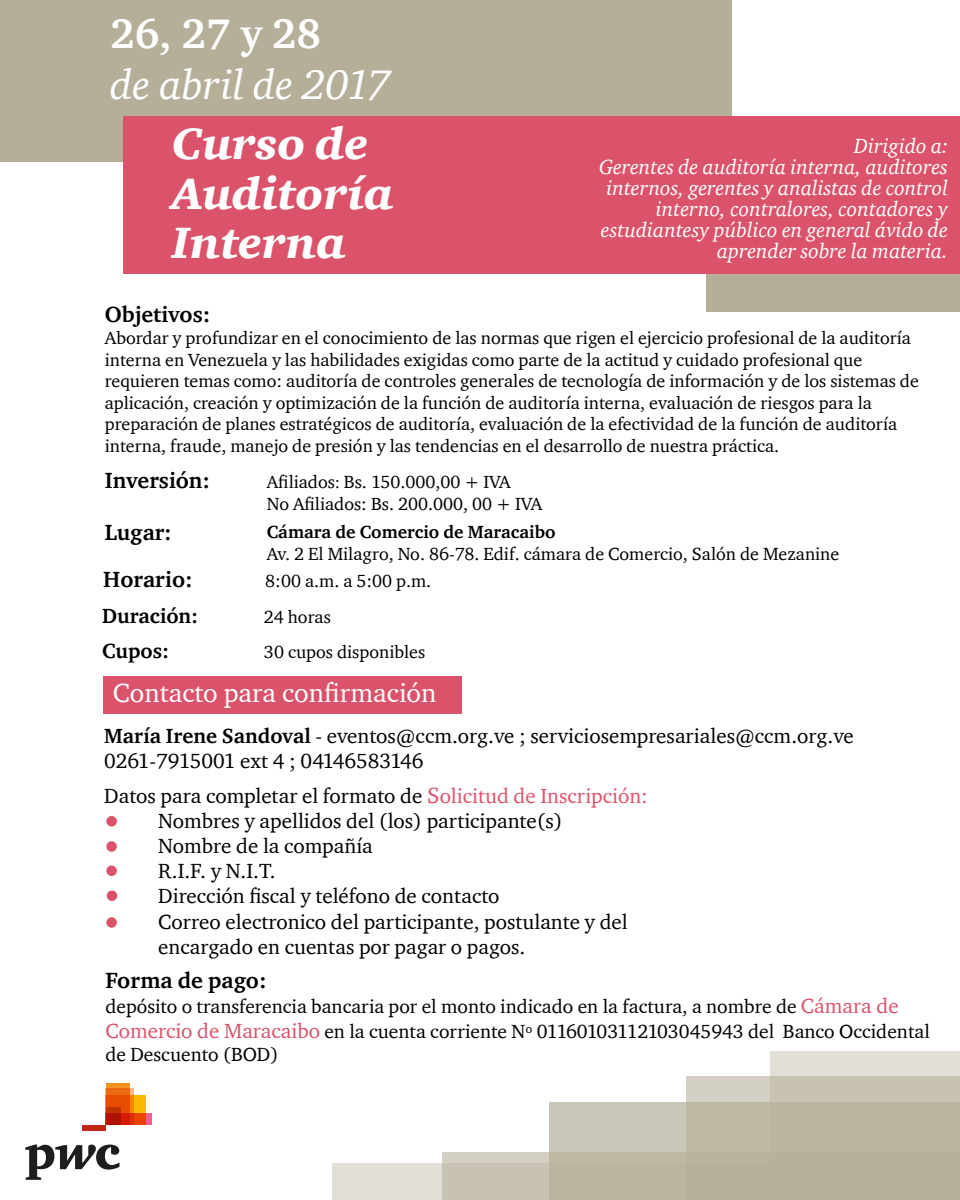
<style>
.page{position:relative;width:960px;height:1200px;background:#fff}
.page>*{position:absolute;margin:0;border:0;box-sizing:border-box;transform-origin:0 0}
.t1{font:italic 900 45px/49.5px "ITC Charter Com";color:#fff}
.t2{font:italic 42.3px "ITC Charter Com";color:#fff}
.t3{font:700 42.3px "ITC Charter Com";color:#fff}
.t4{font:27px "ITC Charter Com";color:#fff}
.t5{font:700 22.5px "ITC Charter Com";color:#000}
.t6{font:21px/25.2px "ITC Charter Com";color:#000}
.t7{font:italic 21px/21px "ITC Charter Com";color:#fff;text-align:right}
.t8{font:700 21px "ITC Charter Com";color:#000}
.t9{font:19.5px/25.2px "ITC Charter Com";color:#000}
.t10{font:18px/21.6px "ITC Charter Com";color:#000}
.t11{font:700 18px "ITC Charter Com";color:#000}
.s1{font-size:16.5px}
.s2{font-weight:700}
.s3{font-size:22.5px;color:#db536a}
.s4{color:#db536a}
.s5{font-size:21px;color:#db536a}
</style>
<div class="page">
<div style="left:707px;top:240px;width:253px;height:72px;background:#b5ae99"></div>
<div style="left:0;top:0;width:732px;height:161px;background:#b5ae99"></div>
<div style="left:123px;top:116px;width:837px;height:158px;background:#db536a"></div>
<div style="left:770px;top:1051px;width:190px;height:149px;background:#e2dfd6"></div>
<div style="left:686px;top:1076px;width:274px;height:124px;background:linear-gradient(to right,#d2cec1,#c3beab)"></div>
<div style="left:332px;top:1163px;width:628px;height:37px;background:#e2dfd6"></div>
<div style="left:443px;top:1152px;width:517px;height:48px;background:linear-gradient(to bottom,#d0cbbd,#c4beac)"></div>
<svg style="left:550px;top:1102px;width:410px;height:98px;background:#bcb6a3"></svg>
<svg style="left:25px;top:1145px;width:95px;height:35px"></svg>
<div style="left:106px;top:1113px;width:46px;height:12px;background:#eb5e98"></div>
<svg style="left:129px;top:1088px;width:5px;height:7px"></svg>
<svg style="left:106px;top:1084px;width:23px;height:11px"></svg>
<svg style="left:106px;top:1095px;width:40px;height:30px"></svg>
<svg style="left:106px;top:1107px;width:15px;height:18px"></svg>
<div style="left:82px;top:1125px;width:24px;height:6px;background:#c22417"></div>
<div style="left:103px;top:676px;width:359px;height:38px;background:#db536a"></div>
<div style="left:106px;top:816px;width:11px;height:10px;background:#db536a;border-radius:50%"></div>
<div style="left:106px;top:841px;width:11px;height:11px;background:#db536a;border-radius:50%"></div>
<div style="left:106px;top:866px;width:11px;height:10px;background:#db536a;border-radius:50%"></div>
<div style="left:107px;top:891px;width:10px;height:10px;background:#db536a;border-radius:50%"></div>
<div style="left:106px;top:917px;width:11px;height:11px;background:#db536a;border-radius:50%"></div>
<h2 class="t3" style="left:110px;top:7px;width:212px">26, 27 y 28</h2>
<h2 class="t2" style="left:110px;top:59px;width:282px">de abril de 2017</h2>
<h1 class="t1" style="left:172px;top:118px;width:223px">Curso de<br>Auditoría<br>Interna</h1>
<p class="t7" style="left:599px;top:135px;width:350px">Dirigido a:<br>Gerentes de auditoría interna, auditores internos, gerentes y analistas de control interno, contralores, contadores y estudiantesy público en general ávido de aprender sobre la materia.</p>
<p class="t5" style="left:105px;top:301px;width:107px">Objetivos:</p>
<p class="t10" style="left:105px;top:327px;width:816px">Abordar y profundizar en el conocimiento de las normas que rigen el ejercicio profesional de la auditoría interna en Venezuela y las habilidades exigidas como parte de la actitud y cuidado profesional que requieren temas como: auditoría de controles generales de tecnología de información y de los sistemas de aplicación, creación y optimización de la función de auditoría interna, evaluación de riesgos para la preparación de planes estratégicos de auditoría, evaluación de la efectividad de la función de auditoría interna, fraude, manejo de presión y las tendencias en el desarrollo de nuestra práctica.</p>
<p class="t5" style="left:105px;top:467px;width:107px">Inversión:</p>
<p class="t10" style="left:267px;top:471px;width:277px">Afiliados<span class="s1">:</span> Bs. 150.000,00 + IVA<br>No Afiliados: Bs. 200.000, 00 + IVA</p>
<p class="t11" style="left:267px;top:521px;width:290px">Cámara de Comercio de Maracaibo</p>
<p class="t10" style="left:267px;top:543px;width:574px">Av. 2 El Milagro, No. 86-78. Edif. cámara de Comercio, Salón de Mezanine</p>
<p class="t5" style="left:103px;top:565px;width:91px">Horario:</p>
<p class="t10" style="left:265px;top:569px;width:168px">8:00 a.m. a 5:00 p.m.</p>
<p class="t8" style="left:102px;top:603px;width:98px">Duración:</p>
<p class="t10" style="left:264px;top:606px;width:68px">24 horas</p>
<p class="t5" style="left:105px;top:519px;width:69px">Lugar:</p>
<p class="t8" style="left:102px;top:638px;width:69px">Cupos:</p>
<p class="t10" style="left:264px;top:641px;width:163px">30 cupos disponibles</p>
<h3 class="t4" style="left:113px;top:677px;width:325px">Contacto para confirmación</h3>
<p class="t6" style="left:104px;top:723px;width:751px"><span class="s2">María Irene Sandoval</span> - eventos@ccm.org.ve ; serviciosempresariales@ccm.org.ve<br>0261-7915001 ext 4 ; 04146583146</p>
<p class="t6" style="left:158px;top:782px;width:491px;text-indent:-54px">Datos para completar el formato de <span class="s3">S</span><span class="s4">olicitud de Inscripción:<br></span>Nombres y apellidos del (los) participante(s)<br>Nombre de la compañía<br>R.I.F. y N.I.T.<br>Dirección fiscal y teléfono de contacto<br>Correo electronico del participante, postulante y del encargado en cuentas por pagar o pagos.</p>
<p class="t5" style="left:105px;top:966px;width:163px">Forma de pago:</p>
<p class="t9" style="left:105px;top:993px;width:826px">depósito o transferencia bancaria por el monto indicado en la factura, a nombre de <span class="s5">Cámara de<br>Comercio de Maracaibo</span> en la cuenta corriente Nº 01160103112103045943 del Banco Occidental</p>
<p class="t9" style="left:105px;top:1042px;width:175px">de Descuento (BOD)</p>
</div>
